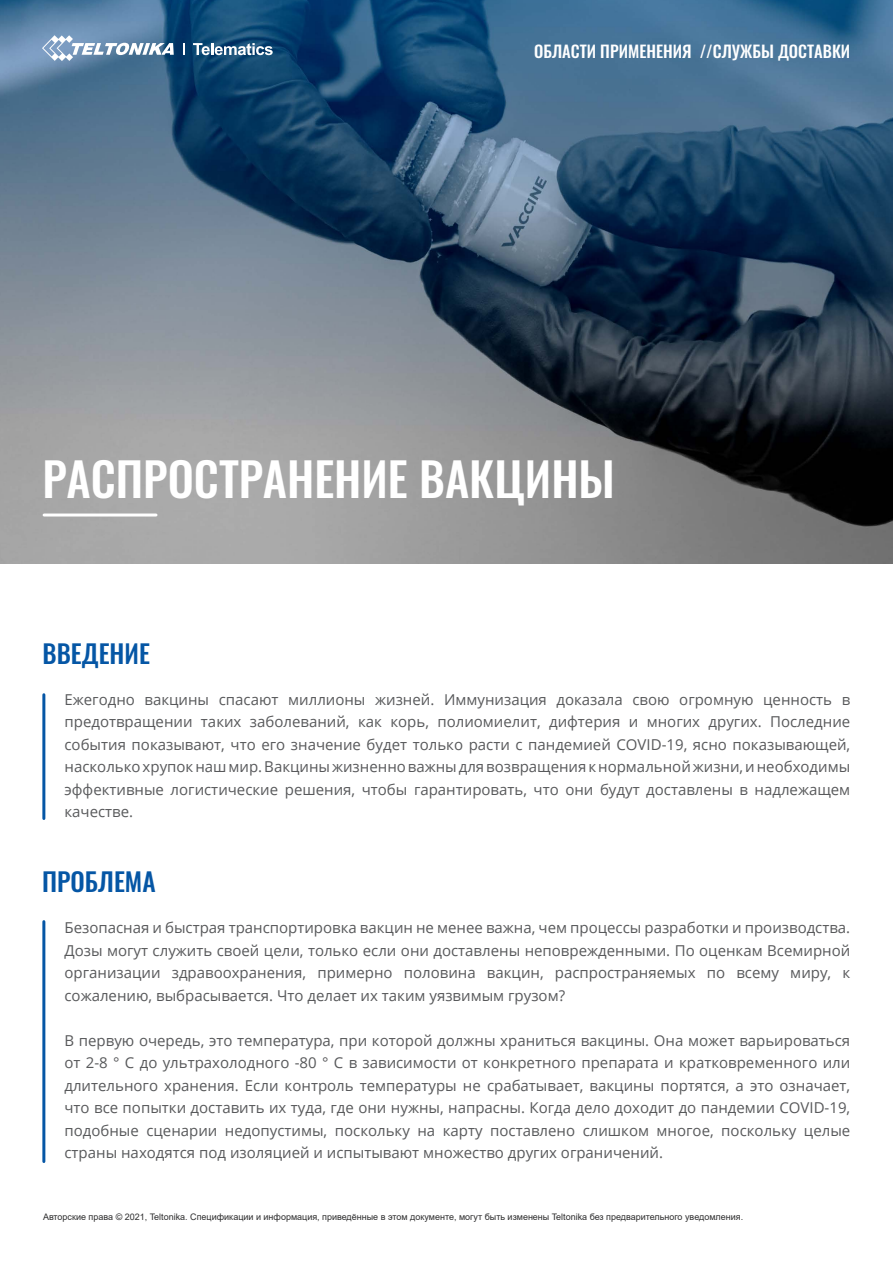
<style>
.page{position:relative;width:893px;height:1263px;background:#fff}
.page>*{position:absolute;margin:0;border:0;box-sizing:border-box;transform-origin:0 0}
.t1{font:500 46.5px "Oswald";color:#fff}
.t2{font:500 25.5px "Oswald";color:#0556a5}
.t3{font:500 16.5px "Oswald";color:#fff}
.t4{font:15px/22.5px "Open Sans";color:#58595b;text-align:justify}
.t5{font:9px "Arial";color:#2e2e2f}
</style>
<div class="page">
<img style="left:0;top:0;width:893px;height:563px">
<svg style="left:183px;top:43px;width:2px;height:12px"></svg>
<svg style="left:42px;top:35px;width:132px;height:26px"></svg>
<svg style="left:193px;top:43px;width:80px;height:12px"></svg>
<hr style="left:42px;top:695px;width:3px;height:123px;background:#0556a5">
<hr style="left:42px;top:922px;width:3px;height:239px;background:#0556a5">
<hr style="left:44px;top:513px;width:112px;height:3px;background:#fff">
<p class="t3" style="left:534px;top:43px;width:318px">ОБЛАСТИ ПРИМЕНЕНИЯ //СЛУЖБЫ ДОСТАВКИ</p>
<h1 class="t1" style="left:43px;top:455px;width:574px">РАСПРОСТРАНЕНИЕ ВАКЦИНЫ</h1>
<h2 class="t2" style="left:43px;top:640px;width:109px">ВВЕДЕНИЕ</h2>
<p class="t4" style="left:64px;top:688px;width:787px">Ежегодно вакцины спасают миллионы жизней. Иммунизация доказала свою огромную ценность в предотвращении таких заболеваний, как корь, полиомиелит, дифтерия и многих других. Последние события показывают, что его значение будет только расти с пандемией COVID-19, ясно показывающей, насколько хрупок наш мир. Вакцины жизненно важны для возвращения к нормальной жизни, и необходимы эффективные логистические решения, чтобы гарантировать, что они будут доставлены в надлежащем качестве.</p>
<h2 class="t2" style="left:42px;top:869px;width:115px">ПРОБЛЕМА</h2>
<p class="t4" style="left:64px;top:916px;width:787px">Безопасная и быстрая транспортировка вакцин не менее важна, чем процессы разработки и производства.<br>Дозы могут служить своей цели, только если они доставлены неповрежденными. По оценкам Всемирной организации здравоохранения, примерно половина вакцин, распространяемых по всему миру, к сожалению, выбрасывается. Что делает их таким уязвимым грузом?</p>
<p class="t4" style="left:64px;top:1028px;width:787px">В первую очередь, это температура, при которой должны храниться вакцины. Она может варьироваться от 2-8 ° C до ультрахолодного -80 ° C в зависимости от конкретного препарата и кратковременного или длительного хранения. Если контроль температуры не срабатывает, вакцины портятся, а это означает, что все попытки доставить их туда, где они нужны, напрасны. Когда дело доходит до пандемии COVID-19, подобные сценарии недопустимы, поскольку на карту поставлено слишком многое, поскольку целые страны находятся под изоляцией и испытывают множество других ограничений.</p>
<p class="t5" style="left:43px;top:1210px;width:702px">Авторские права © 2021, Teltonika. Спецификации и информация, приведённые в этом документе, могут быть изменены Teltonika без предварительного уведомления.</p>
</div>
